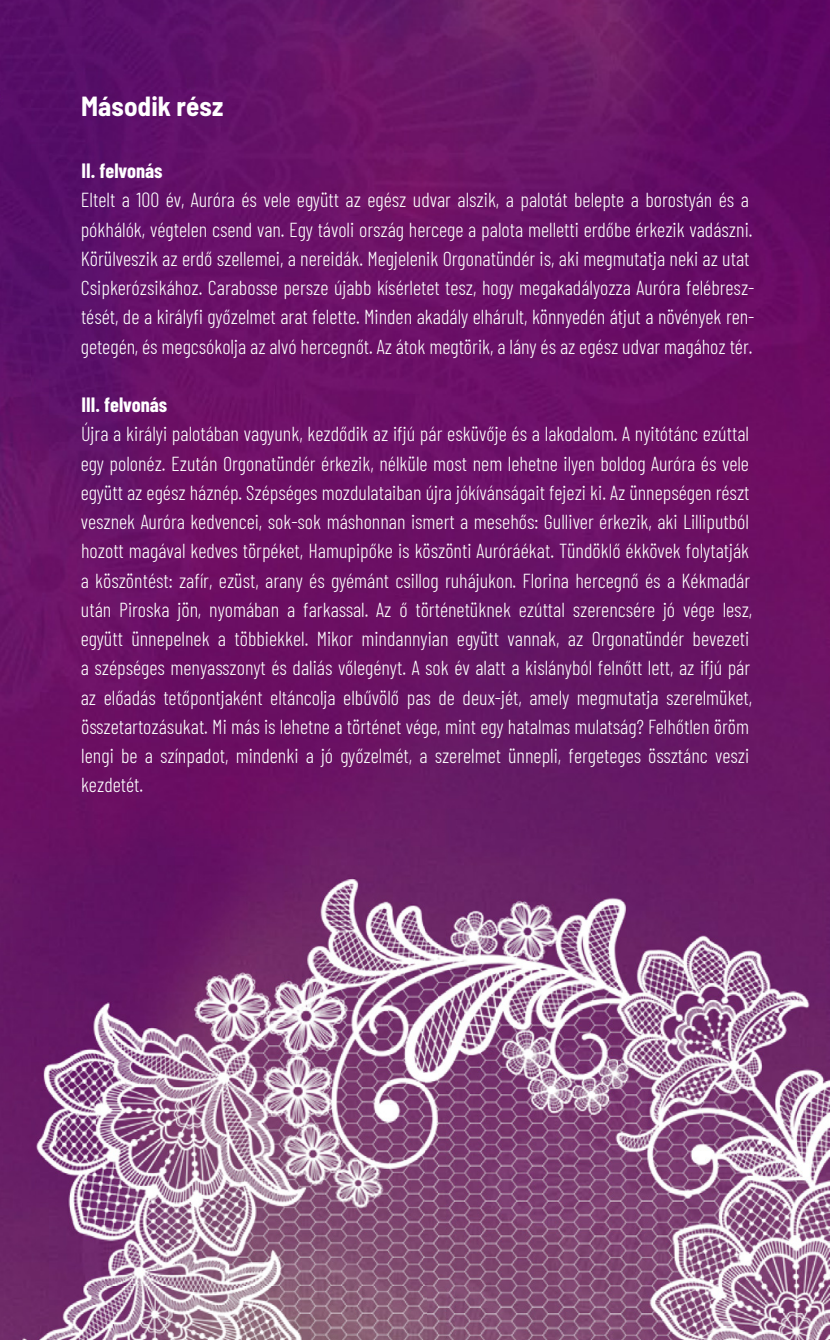
<style>
.page{position:relative;width:830px;height:1340px;background:#fff}
.page>*{position:absolute;margin:0;border:0;box-sizing:border-box;transform-origin:0 0}
.t1{font:700 semi-condensed 27px "Barlow";letter-spacing:.005em;color:#fff}
.t2{font:300 20.25px/29.2px "Barlow Condensed";color:#fff}
.t3{font:700 20.25px "Barlow Condensed";color:#fff}
</style>
<div class="page">
<img style="left:0;top:0;width:829px;height:1339px">
<img style="left:0;top:0;width:94px;height:461px">
<h1 class="t1" style="left:81px;top:87px;width:144px">Második rész</h1>
<p class="t3" style="left:82px;top:156px;width:82px">II. felvonás</p>
<p class="t2" style="left:81px;top:184px;width:675px">Eltelt a 100 év, Auróra és vele együtt az egész udvar alszik, a palotát belepte a borostyán és a pókhálók, végtelen csend van. Egy távoli ország hercege a palota melletti erdőbe érkezik vadászni.<br>Körülveszik az erdő szellemei, a nereidák. Megjelenik Orgonatündér is, aki megmutatja neki az utat Csipkerózsikához. Carabosse persze újabb kísérletet tesz, hogy megakadályozza Auróra felébresz&shy;tését, de a királyfi győzelmet arat felette. Minden akadály elhárult, könnyedén átjut a növények ren&shy;getegén, és megcsókolja az alvó hercegnőt. Az átok megtörik, a lány és az egész udvar magához tér.</p>
<p class="t3" style="left:82px;top:390px;width:87px">III. felvonás</p>
<p class="t2" style="left:81px;top:418px;width:672px">Újra a királyi palotában vagyunk, kezdődik az ifjú pár esküvője és a lakodalom. A nyitótánc ezúttal egy polonéz. Ezután Orgonatündér érkezik, nélküle most nem lehetne ilyen boldog Auróra és vele együtt az egész háznép. Szépséges mozdulataiban újra jókívánságait fejezi ki. Az ünnepségen részt vesznek Auróra kedvencei, sok-sok máshonnan ismert a mesehős: Gulliver érkezik, aki Lilliputból hozott magával kedves törpéket, Hamupipőke is köszönti Auróráékat. Tündöklő ékkövek folytatják a köszöntést: zafír, ezüst, arany és gyémánt csillog ruhájukon. Florina hercegnő és a Kékmadár után Piroska jön, nyomában a farkassal. Az ő történetüknek ezúttal szerencsére jó vége lesz, együtt ünnepelnek a többiekkel. Mikor mindannyian együtt vannak, az Orgonatündér bevezeti a szépséges menyasszonyt és daliás vőlegényt. A sok év alatt a kislányból felnőtt lett, az ifjú pár az előadás tetőpontjaként eltáncolja elbűvölő pas de deux-jét, amely megmutatja szerelmüket, összetartozásukat. Mi más is lehetne a történet vége, mint egy hatalmas mulatság? Felhőtlen öröm lengi be a színpadot, mindenki a jó győzelmét, a szerelmet ünnepli, fergeteges össztánc veszi kezdetét.</p>
</div>
